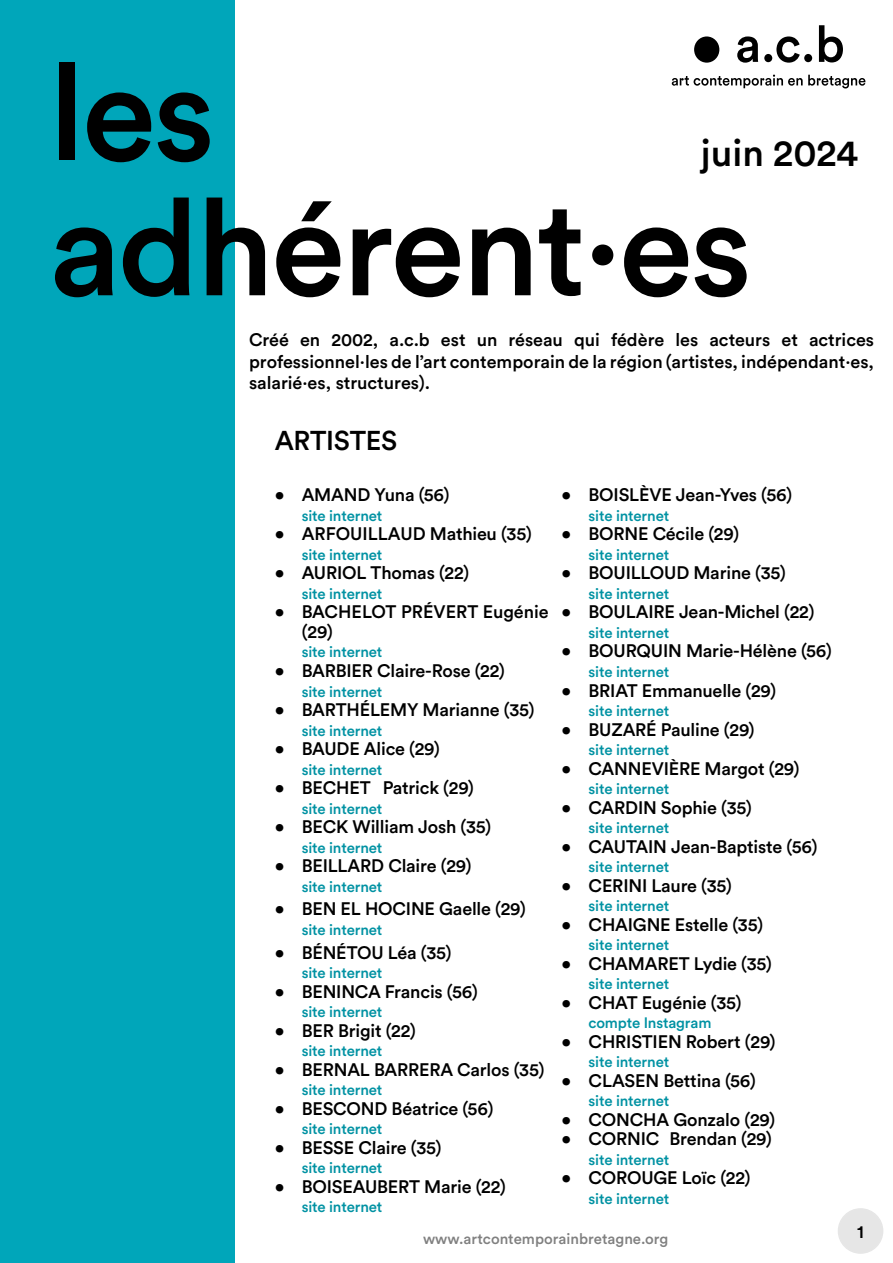
<style>
.page{position:relative;width:893px;height:1263px;background:#fff}
.page>*{position:absolute;margin:0;border:0;box-sizing:border-box;transform-origin:0 0}
.t1{font:500 135px/135px "Circular Std";letter-spacing:-.02em;color:#000}
.t2{font:500 37.5px "Circular Std";color:#000}
.t3{font:500 27px "Circular Std";letter-spacing:-.01em;color:#000}
.t4{font:500 18px/21.6px "Circular Std";letter-spacing:-.01em;color:#000;text-align:justify}
.t5{font:500 15px "Circular Std";letter-spacing:-.01em;color:#0092a3}
.t6{font:500 15px "Circular Std";color:#000}
</style>
<div class="page">
<div style="left:838px;top:1209px;width:45px;height:44px;background:#e6e6e6;border-radius:50%"></div>
<div style="left:838px;top:1208px;width:45px;height:46px;border:2px solid #000;border-radius:50%"></div>
<div style="left:0;top:0;width:234px;height:1263px;background:#00a6ba"></div>
<div style="left:694px;top:36px;width:25px;height:27px;background:#000;border-radius:50%"></div>
<svg style="left:764px;top:25px;width:79px;height:38px"></svg>
<svg style="left:737px;top:36px;width:21px;height:27px"></svg>
<svg style="left:672px;top:75px;width:193px;height:13px"></svg>
<h1 class="t1" style="left:49px;top:43px;width:705px">les adhérent·es</h1>
<p class="t4" style="left:249px;top:329px;width:627px">Créé en 2002, a.c.b est un réseau qui fédère les acteurs et actrices professionnel·les de l’art contemporain de la région (artistes, indépendant·es, salarié·es, structures).</p>
<h2 class="t2" style="left:701px;top:130px;width:159px">juin 2024</h2>
<h3 class="t3" style="left:275px;top:424px;width:124px">ARTISTES</h3>
<p class="t4" style="left:275px;top:484px;width:176px">• AMAND Yuna (56)</p>
<p class="t5" style="left:302px;top:506px;width:82px">site internet</p>
<p class="t4" style="left:275px;top:523px;width:258px">• ArFouillaud Mathieu (35)</p>
<p class="t5" style="left:302px;top:545px;width:82px">site internet</p>
<p class="t4" style="left:275px;top:562px;width:51px">• AURIOL</p>
<p class="t4" style="left:371px;top:562px;width:100px">Thomas (22)</p>
<p class="t5" style="left:302px;top:584px;width:82px">site internet</p>
<p class="t4" style="left:302px;top:602px;width:249px;line-height:19.5px;text-indent:-27px">• BACHELOT PRÉVERT Eugénie (29)</p>
<p class="t5" style="left:302px;top:643px;width:82px">site internet</p>
<p class="t4" style="left:275px;top:659px;width:232px">• BARBI ER Claire-Rose (22)</p>
<p class="t5" style="left:302px;top:682px;width:82px">site internet</p>
<p class="t4" style="left:275px;top:698px;width:261px">• BARTHÉLEMY Marianne (35)</p>
<p class="t5" style="left:302px;top:721px;width:82px">site internet</p>
<p class="t4" style="left:275px;top:737px;width:167px">• BAUDE Alice (29)</p>
<p class="t5" style="left:302px;top:760px;width:82px">site internet</p>
<p class="t4" style="left:275px;top:776px;width:201px">• BECHET Patrick (29)</p>
<p class="t5" style="left:302px;top:799px;width:82px">site internet</p>
<p class="t4" style="left:275px;top:815px;width:218px">• BECK William Josh (35)</p>
<p class="t5" style="left:302px;top:838px;width:82px">site internet</p>
<p class="t4" style="left:275px;top:854px;width:198px">• BEILLARD Claire (29)</p>
<p class="t5" style="left:302px;top:877px;width:82px">site internet</p>
<p class="t4" style="left:275px;top:898px;width:253px">• BEN EL HOCI NE Gaelle (29)</p>
<p class="t5" style="left:302px;top:920px;width:82px">site internet</p>
<p class="t4" style="left:275px;top:941px;width:178px">• BÉNÉTOU Léa (35)</p>
<p class="t5" style="left:302px;top:963px;width:82px">site internet</p>
<p class="t4" style="left:275px;top:980px;width:205px">• BENI NCA Francis (56)</p>
<p class="t5" style="left:302px;top:1002px;width:82px">site internet</p>
<p class="t4" style="left:275px;top:1019px;width:143px">• BER Brigit (22)</p>
<p class="t5" style="left:302px;top:1041px;width:82px">site internet</p>
<p class="t4" style="left:275px;top:1058px;width:271px">• BERNAL BARR ERA Carlos (35)</p>
<p class="t5" style="left:302px;top:1080px;width:82px">site internet</p>
<p class="t4" style="left:275px;top:1097px;width:220px">• BESCOND Béatrice (56)</p>
<p class="t5" style="left:302px;top:1119px;width:82px">site internet</p>
<p class="t4" style="left:275px;top:1136px;width:168px">• BESSE Claire (35)</p>
<p class="t5" style="left:302px;top:1158px;width:82px">site internet</p>
<p class="t4" style="left:275px;top:1175px;width:233px">• BOI SEAUBERT Marie (22)</p>
<p class="t5" style="left:302px;top:1197px;width:82px">site internet</p>
<p class="t4" style="left:562px;top:484px;width:232px">• BOI SLÈVE Jean-Yves (56)</p>
<p class="t5" style="left:589px;top:506px;width:82px">site internet</p>
<p class="t4" style="left:562px;top:523px;width:179px">• BOR NE Cécile (29)</p>
<p class="t5" style="left:589px;top:545px;width:82px">site internet</p>
<p class="t4" style="left:562px;top:562px;width:50px">• BOUILLOU</p>
<p class="t4" style="left:676px;top:562px;width:111px">D Marine (35)</p>
<p class="t5" style="left:589px;top:584px;width:82px">site internet</p>
<p class="t4" style="left:562px;top:601px;width:51px">• BOUL</p>
<p class="t4" style="left:636px;top:601px;width:180px">AIRE Jean-Michel (22)</p>
<p class="t5" style="left:589px;top:623px;width:82px">site internet</p>
<p class="t4" style="left:562px;top:640px;width:51px">• BOUR</p>
<p class="t4" style="left:637px;top:640px;width:197px">QUI N Marie-Hélène (56)</p>
<p class="t5" style="left:589px;top:662px;width:82px">site internet</p>
<p class="t4" style="left:562px;top:679px;width:216px">• BRIAT Emmanuelle (29)</p>
<p class="t5" style="left:589px;top:701px;width:82px">site internet</p>
<p class="t4" style="left:562px;top:718px;width:195px">• BUZARÉ Pauline (29)</p>
<p class="t5" style="left:589px;top:740px;width:82px">site internet</p>
<p class="t4" style="left:562px;top:757px;width:239px">• CANNEVI ÈRE Margot (29)</p>
<p class="t5" style="left:589px;top:779px;width:82px">site internet</p>
<p class="t4" style="left:562px;top:796px;width:192px">• CARDI N Sophie (35)</p>
<p class="t5" style="left:589px;top:818px;width:82px">site internet</p>
<p class="t4" style="left:562px;top:835px;width:257px">• CAUTAI N Jean-Baptiste (56)</p>
<p class="t5" style="left:589px;top:857px;width:82px">site internet</p>
<p class="t4" style="left:562px;top:874px;width:172px">• CERI NI Laure (35)</p>
<p class="t5" style="left:589px;top:896px;width:82px">site internet</p>
<p class="t4" style="left:562px;top:913px;width:203px">• CHAI GNE Estelle (35)</p>
<p class="t5" style="left:589px;top:935px;width:82px">site internet</p>
<p class="t4" style="left:562px;top:952px;width:212px">• CHAMARET Lydie (35)</p>
<p class="t5" style="left:589px;top:974px;width:82px">site internet</p>
<p class="t4" style="left:562px;top:991px;width:181px">• CHAT Eugénie (35)</p>
<p class="t5" style="left:589px;top:1013px;width:124px">compte I nstagram</p>
<p class="t4" style="left:562px;top:1030px;width:216px">• CHRISTI EN Robert (29)</p>
<p class="t5" style="left:589px;top:1052px;width:82px">site internet</p>
<p class="t4" style="left:562px;top:1069px;width:196px">• CLASEN Bettina (56)</p>
<p class="t5" style="left:589px;top:1091px;width:82px">site internet</p>
<p class="t4" style="left:562px;top:1108px;width:215px">• CONCHA Gonzalo (29)</p>
<p class="t4" style="left:562px;top:1127px;width:212px">• CORNIC Brendan (29)</p>
<p class="t5" style="left:589px;top:1150px;width:82px">site internet</p>
<p class="t4" style="left:562px;top:1166px;width:54px">• COROU</p>
<p class="t4" style="left:653px;top:1166px;width:98px">GE Loïc (22)</p>
<p class="t5" style="left:589px;top:1189px;width:82px">site internet</p>
<p class="t6" style="left:423px;top:1230px;width:247px">www.artcontemporainbretagne.org</p>
<p class="t4" style="left:857px;top:1221px;width:8px">1</p>
</div>
